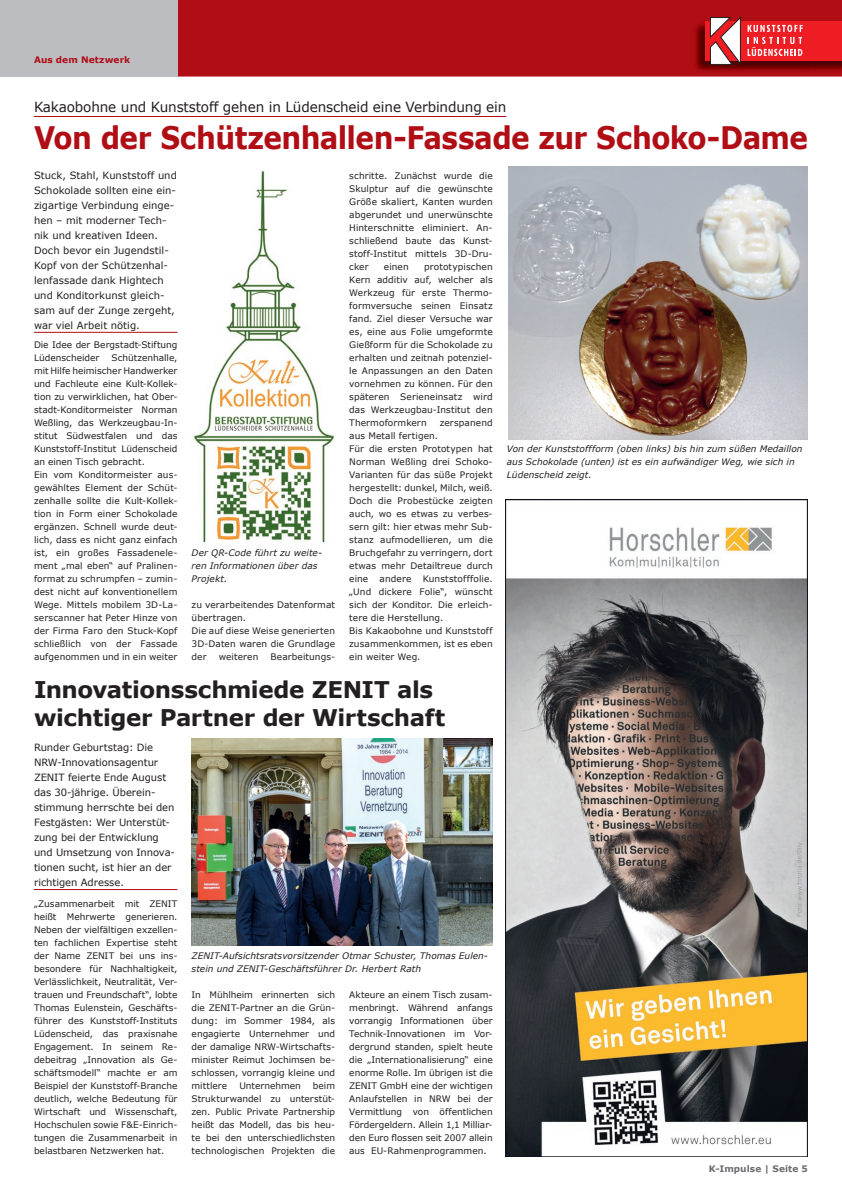
<style>
.page{position:relative;width:842px;height:1191px;background:#fff}
.page>*{position:absolute;margin:0;border:0;box-sizing:border-box;transform-origin:0 0}
.t1{font:700 31px "Verdana";letter-spacing:-.02em;color:#b00d15;scale:.9 1}
.t2{font:700 23px/27.6px "Verdana";letter-spacing:-.02em;color:#231f20}
.t3{font:14px "Verdana";letter-spacing:-.01em;color:#231f20}
.t4{font:10px/15px "Verdana";color:#231f20}
.t5{font:9px/13px "Verdana";letter-spacing:.005em;color:#231f20;text-align:justify}
.t6{font:italic 9px/13px "Verdana";letter-spacing:.005em;color:#231f20}
.t7{font:700 9px "Verdana";letter-spacing:.01em;color:#6c6d70}
.t8{font:700 9px "Verdana";letter-spacing:.015em;color:#b00d15}
</style>
<div class="page">
<div style="left:178px;top:0;width:664px;height:77px;background:#b00d15"></div>
<div style="left:186px;top:54px;width:622px;height:15px;background:#b00d15"></div>
<img style="left:693px;top:21px;width:149px;height:52px">
<img style="left:693px;top:54px;width:115px;height:15px">
<div style="left:705px;top:21px;width:137px;height:40px;background:#ee1d23"></div>
<svg style="left:710px;top:16px;width:31px;height:49px"></svg>
<svg style="left:748px;top:25px;width:55px;height:31px"></svg>
<div style="left:0;top:0;width:178px;height:77px;background:#bcbdc0"></div>
<hr style="left:34px;top:889px;width:143px;height:1px;background:#b00d15">
<hr style="left:34px;top:116px;width:472px;height:1px;background:#b00d15">
<hr style="left:34px;top:332px;width:143px;height:1px;background:#b00d15">
<img style="left:506px;top:499px;width:301px;height:657px">
<img style="left:193px;top:170px;width:142px;height:373px">
<img style="left:508px;top:166px;width:300px;height:273px">
<img style="left:192px;top:739px;width:301px;height:206px">
<p class="t8" style="left:34px;top:54px;width:98px">Aus dem Netzwerk</p>
<h3 class="t3" style="left:34px;top:98px;width:474px">Kakaobohne und Kunststoff gehen in Lüdenscheid eine Verbindung ein</h3>
<h1 class="t1" style="left:34px;top:118px;width:861px">Von der Schützenhallen-Fassade zur Schoko-Dame</h1>
<p class="t4" style="left:34px;top:168px;width:144px">Stuck, Stahl, Kunststoff und<br>Schokolade sollten eine ein&shy;zigartige Verbindung einge&shy;hen – mit moderner Tech&shy;nik und kreativen Ideen.<br>Doch bevor ein Jugendstil-<br>Kopf von der Schützenhal&shy;lenfassade dank Hightech und Konditorkunst gleich&shy;sam auf der Zunge zergeht, war viel Arbeit nötig.</p>
<p class="t5" style="left:34px;top:338px;width:145px">Die Idee der Bergstadt-Stiftung<br>Lüdenscheider</p>
<p class="t5" style="left:349px;top:169px;width:145px">schritte. Zunächst wurde die Skulptur auf die gewünschte Größe skaliert, Kanten wurden abgerundet und unerwünschte Hinterschnitte eliminiert. An&shy;schließend baute das Kunst&shy;stoff-Institut mittels 3D-Dru&shy;cker</p>
<p class="t5" style="left:349px;top:260px;width:145px;text-indent:75px">prototypischen Kern additiv auf, welcher als Werkzeug für erste Thermo&shy;formversuche seinen Einsatz fand. Ziel dieser Versuche war es, eine aus Folie umgeformte Gießform für die Schokolade zu erhalten und zeitnah potenziel&shy;le Anpassungen an den Daten vornehmen zu können. Für den späteren Serieneinsatz wird das Werkzeugbau-Institut den Thermoformkern</p>
<p class="t5" style="left:384px;top:260px;width:26px">einen</p>
<p class="t5" style="left:34px;top:351px;width:145px;text-align:left;text-indent:78px">Schützenhalle, mit Hilfe heimischer Handwerker und Fachleute eine Kult-Kollek&shy;tion zu verwirklichen, hat Ober&shy;stadt-Konditormeister Norman<br>Weßling, das Werkzeugbau-In&shy;stitut Südwestfalen und das<br>Kunststoff-Institut Lüdenscheid an einen Tisch gebracht.<br>Ein vom Konditormeister aus&shy;gewähltes Element der Schüt&shy;zenhalle sollte die Kult-Kollek&shy;tion in Form einer Schokolade ergänzen. Schnell wurde deut&shy;lich, dass es nicht ganz einfach ist, ein großes Fassadenele&shy;ment „mal eben“ auf Pralinen&shy;format zu schrumpfen – zumin&shy;dest nicht auf konventionellem<br>Wege. Mittels mobilem 3D-La&shy;serscanner hat Peter Hinze von der Firma Faro den Stuck-Kopf schließlich von der Fassade aufgenommen und in ein weiter</p>
<p class="t5" style="left:440px;top:416px;width:54px">zerspanend</p>
<p class="t5" style="left:349px;top:429px;width:145px;text-align:left">aus Metall fertigen.<br>Für die ersten Prototypen hat<br>Norman Weßling drei Schoko-<br>Varianten für das süße Projekt hergestellt: dunkel, Milch, weiß.<br>Doch die Probestücke zeigten auch, wo es etwas zu verbes&shy;sern gilt: hier etwas mehr Sub&shy;stanz aufmodellieren, um die<br>Bruchgefahr zu verringern, dort etwas mehr Detailtreue durch eine</p>
<p class="t6" style="left:507px;top:442px;width:297px">Von der Kunststoffform (oben links) bis hin zum süßen Medaillon aus Schokolade (unten) ist es ein aufwändiger Weg, wie sich in<br>Lüdenscheid zeigt.</p>
<p class="t6" style="left:192px;top:546px;width:132px">Der QR-Code führt zu weite&shy;ren Informationen über das<br>Projekt.</p>
<p class="t5" style="left:349px;top:572px;width:145px;text-align:left;text-indent:73px">Kunststofffolie. „Und dickere Folie“, wünscht sich der Konditor. Die erleich&shy;tere die Herstellung.<br>Bis Kakaobohne und Kunststoff zusammenkommen, ist es eben ein weiter Weg.</p>
<p class="t5" style="left:380px;top:572px;width:33px">andere</p>
<p class="t5" style="left:192px;top:598px;width:145px;text-align:left">zu verarbeitendes Datenformat übertragen.<br>Die auf diese Weise generierten<br>3D-Daten waren die Grundlage der</p>
<p class="t5" style="left:219px;top:650px;width:41px">weiteren</p>
<p class="t5" style="left:270px;top:650px;width:66px">Bearbeitungs-</p>
<h2 class="t2" style="left:34px;top:675px;width:413px">Innovationsschmiede ZENIT als wichtiger Partner der Wirtschaft</h2>
<p class="t4" style="left:34px;top:740px;width:143px">Runder Geburtstag: Die<br>NRW-Innovationsagentur<br>ZENIT feierte Ende August das 30-jährige. Überein&shy;stimmung herrschte bei den<br>Festgästen: Wer Unterstüt&shy;zung bei der Entwicklung und Umsetzung von Innova&shy;tionen sucht, ist hier an der richtigen Adresse.</p>
<p class="t5" style="left:34px;top:897px;width:145px">„Zusammenarbeit mit ZENIT heißt Mehrwerte generieren.<br>Neben der vielfältigen exzellen&shy;ten fachlichen Expertise steht der Name ZENIT bei uns ins&shy;besondere für Nachhaltigkeit, Verlässlichkeit, Neutralität, Ver&shy;trauen und Freundschaft“, lobte Thomas Eulenstein, Geschäfts&shy;führer des Kunststoff-Instituts Lüdenscheid, das praxisnahe Engagement. In seinem Re&shy;debeitrag „Innovation als Ge&shy;schäftsmodell“ machte er am Beispiel der Kunststoff-Branche deutlich, welche Bedeutung für Wirtschaft und Wissenschaft, Hochschulen sowie F&amp;E-Einrich&shy;tungen die Zusammenarbeit in belastbaren Netzwerken hat.</p>
<p class="t6" style="left:192px;top:949px;width:298px">ZENIT-Aufsichtsratsvorsitzender Otmar Schuster, Thomas Eulen&shy;stein und ZENIT-Geschäftsführer Dr. Herbert Rath</p>
<p class="t5" style="left:192px;top:988px;width:145px">In Mühlheim erinnerten sich die ZENIT-Partner an die Grün&shy;dung: im Sommer 1984, als engagierte Unternehmer und der damalige NRW-Wirtschafts&shy;minister Reimut Jochimsen be&shy;schlossen, vorrangig kleine und mittlere</p>
<p class="t5" style="left:192px;top:1079px;width:145px;text-indent:121px">beim Strukturwandel zu unterstüt&shy;zen. Public Private Partnership heißt das Modell, das bis heu&shy;te bei den unterschiedlichsten technologischen Projekten die</p>
<p class="t5" style="left:239px;top:1079px;width:63px">Unternehmen</p>
<p class="t5" style="left:349px;top:988px;width:145px">Akteure an einem Tisch zusam&shy;menbringt. Während anfangs vorrangig Informationen über Technik-Innovationen im Vor&shy;dergrund standen, spielt heute die „Internationalisierung“ eine enorme Rolle. Im übrigen ist die ZENIT GmbH eine der wichtigen Anlaufstellen in NRW bei der Vermittlung von öffentlichen Fördergeldern. Allein 1,1 Milliar&shy;den Euro flossen seit 2007 allein aus EU-Rahmenprogrammen.</p>
<p class="t7" style="left:709px;top:1163px;width:101px">K-Impulse | Seite 5</p>
</div>
